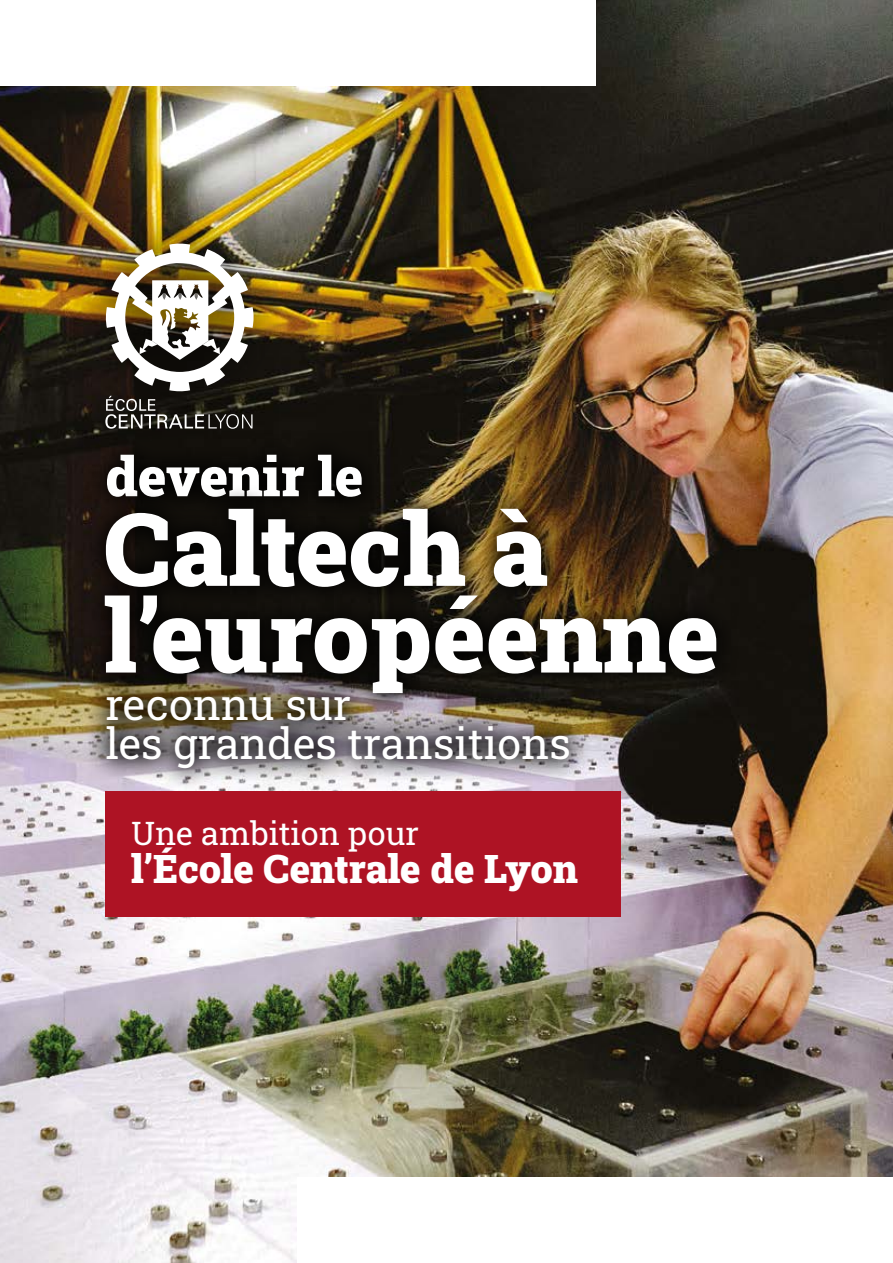
<style>
.page{position:relative;width:893px;height:1263px;background:#fff}
.page>*{position:absolute;margin:0;border:0;box-sizing:border-box;transform-origin:0 0}
.t1{font:900 101.1px/86.7px "Roboto Slab";color:#fff}
.t2{font:900 54.45px "Roboto Slab";color:#fff}
.t3{font:43.05px/39px "Roboto Slab";color:#fff}
.t4{font:900 39.3px "Roboto Slab";letter-spacing:-.01em;color:#fff}
.t5{font:32.55px "Roboto Slab";color:#fff}
</style>
<div class="page">
<img style="left:0;top:0;width:893px;height:1263px">
<div style="left:105px;top:792px;width:516px;height:125px;background:#ae1324"></div>
<svg style="left:84px;top:431px;width:300px;height:54px;fill:#0b0906"></svg>
<svg style="left:84px;top:717px;width:508px;height:73px"></svg>
<div style="left:70px;top:207px;width:220px;height:258px;background:#000;opacity:.75"></div>
<img style="left:105px;top:243px;width:149px;height:186px">
<svg style="left:81px;top:485px;width:658px;height:232px"></svg>
<div style="left:0;top:0;width:595px;height:85px;background:#fff"></div>
<div style="left:298px;top:1178px;width:595px;height:85px;background:#fff"></div>
<p class="t2" style="left:105px;top:439px;width:260px">devenir le</p>
<h1 class="t1" style="left:104px;top:503px;width:617px">Caltech à l’européenne</h1>
<p class="t3" style="left:105px;top:684px;width:467px">reconnu sur<br>les grandes transitions</p>
<p class="t5" style="left:131px;top:811px;width:290px">Une ambition pour</p>
<p class="t4" style="left:131px;top:842px;width:448px">l’École Centrale de Lyon</p>
</div>
